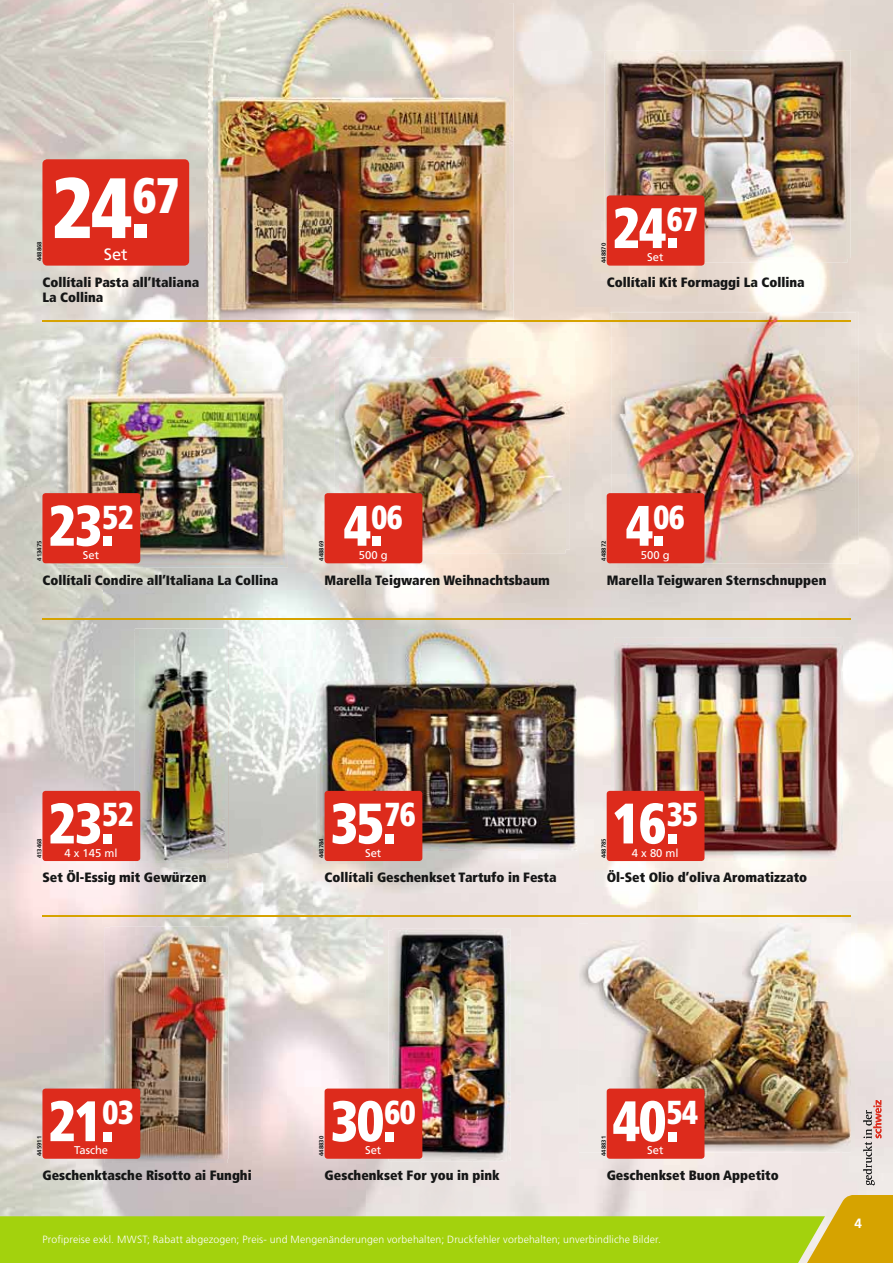
<style>
.page{position:relative;width:893px;height:1263px;background:#fff}
.page>*{position:absolute;margin:0;border:0;box-sizing:border-box;transform-origin:0 0}
.t1{font:900 condensed 85.5px "Frutiger LT Pro";color:#fff;scale:.92 1}
.t2{font:900 condensed 57px "Frutiger LT Pro";letter-spacing:-.02em;color:#fff;scale:.92 1}
.t3{font:16.5px "Frutiger LT Pro";color:#fff}
.t4{font:900 condensed 13.5px/15px "Frutiger LT Pro";color:#151616}
.t5{font:700 13.5px "Frutiger LT Pro";color:#fff}
.t6{font:11.25px "Frutiger LT Pro";color:#fff}
.t7{font:300 10.5px "Frutiger LT Pro";letter-spacing:.01em;color:#fff}
.t8{font:700 6px "Frutiger LT Pro";color:#151616}
</style>
<div class="page">
<img style="left:0;top:0;width:209px;height:367px">
<img style="left:473px;top:51px;width:157px;height:316px">
<img style="left:841px;top:51px;width:52px;height:1144px">
<img style="left:630px;top:263px;width:211px;height:49px">
<img style="left:209px;top:319px;width:264px;height:48px">
<img style="left:0;top:367px;width:104px;height:828px">
<img style="left:262px;top:367px;width:105px;height:828px">
<img style="left:526px;top:367px;width:104px;height:264px">
<img style="left:104px;top:568px;width:158px;height:63px">
<img style="left:367px;top:553px;width:159px;height:76px">
<img style="left:630px;top:568px;width:211px;height:70px">
<img style="left:104px;top:631px;width:52px;height:296px">
<img style="left:210px;top:631px;width:52px;height:564px">
<img style="left:578px;top:631px;width:53px;height:564px">
<img style="left:156px;top:868px;width:54px;height:58px">
<img style="left:367px;top:947px;width:53px;height:248px">
<div style="left:630px;top:1152px;width:211px;height:43px;background:#f1e7e6"></div>
<svg style="left:0;top:1195px;width:893px;height:68px;background:#b9d048"></svg>
<svg style="left:863px;top:1100px;width:18px;height:85px;background:#ccb6b3"></svg>
<hr style="left:42px;top:618px;width:808px;height:1px;background:#d6a300">
<hr style="left:42px;top:915px;width:808px;height:2px;background:#d6a300">
<hr style="left:42px;top:320px;width:808px;height:2px;background:#d6a300">
<img style="left:578px;top:923px;width:273px;height:229px">
<img style="left:588px;top:924px;width:266px;height:226px">
<div style="left:607px;top:1089px;width:97px;height:69px;background:#dd2b1c;border-radius:2px"></div>
<div style="left:607px;top:1088px;width:97px;height:70px;border:2px solid #dd2b1c;border-radius:2px"></div>
<img style="left:316px;top:629px;width:267px;height:224px">
<img style="left:320px;top:629px;width:257px;height:223px">
<div style="left:325px;top:791px;width:97px;height:69px;background:#dd2b1c;border-radius:2px"></div>
<div style="left:324px;top:791px;width:98px;height:70px;border:2px solid #dd2b1c;border-radius:2px"></div>
<img style="left:388px;top:930px;width:4px;height:231px">
<img style="left:392px;top:929px;width:118px;height:232px">
<img style="left:392px;top:930px;width:115px;height:231px">
<div style="left:325px;top:1089px;width:97px;height:69px;background:#dd2b1c;border-radius:2px"></div>
<div style="left:324px;top:1088px;width:98px;height:70px;border:2px solid #dd2b1c;border-radius:2px"></div>
<img style="left:604px;top:52px;width:243px;height:211px">
<img style="left:607px;top:50px;width:243px;height:208px">
<img style="left:607px;top:52px;width:240px;height:206px">
<div style="left:607px;top:196px;width:97px;height:69px;background:#dd2b1c;border-radius:2px"></div>
<div style="left:607px;top:195px;width:97px;height:71px;border:2px solid #dd2b1c;border-radius:2px"></div>
<img style="left:58px;top:329px;width:230px;height:239px">
<img style="left:58px;top:329px;width:226px;height:235px">
<div style="left:43px;top:494px;width:96px;height:68px;background:#dd2b1c;border-radius:2px"></div>
<div style="left:42px;top:493px;width:98px;height:70px;border:2px solid #dd2b1c;border-radius:2px"></div>
<img style="left:135px;top:628px;width:93px;height:240px">
<img style="left:140px;top:630px;width:89px;height:232px">
<div style="left:43px;top:791px;width:96px;height:69px;background:#dd2b1c;border-radius:2px"></div>
<div style="left:42px;top:791px;width:98px;height:70px;border:2px solid #dd2b1c;border-radius:2px"></div>
<img style="left:104px;top:927px;width:123px;height:236px">
<img style="left:110px;top:927px;width:117px;height:232px">
<div style="left:43px;top:1089px;width:96px;height:69px;background:#dd2b1c;border-radius:2px"></div>
<div style="left:42px;top:1088px;width:98px;height:70px;border:2px solid #dd2b1c;border-radius:2px"></div>
<img style="left:614px;top:638px;width:229px;height:223px">
<div style="left:607px;top:791px;width:97px;height:69px;background:#dd2b1c;border-radius:2px"></div>
<div style="left:607px;top:791px;width:97px;height:70px;border:2px solid #dd2b1c;border-radius:2px"></div>
<img style="left:610px;top:312px;width:246px;height:256px">
<img style="left:611px;top:312px;width:245px;height:251px">
<img style="left:611px;top:320px;width:239px;height:2px">
<div style="left:607px;top:494px;width:97px;height:68px;background:#dd2b1c;border-radius:2px"></div>
<div style="left:607px;top:493px;width:97px;height:70px;border:2px solid #dd2b1c;border-radius:2px"></div>
<img style="left:335px;top:359px;width:231px;height:194px">
<img style="left:339px;top:358px;width:231px;height:191px">
<img style="left:339px;top:359px;width:227px;height:190px">
<div style="left:325px;top:494px;width:97px;height:68px;background:#dd2b1c;border-radius:2px"></div>
<div style="left:324px;top:493px;width:98px;height:70px;border:2px solid #dd2b1c;border-radius:2px"></div>
<img style="left:213px;top:3px;width:300px;height:322px">
<img style="left:213px;top:320px;width:300px;height:2px">
<div style="left:43px;top:160px;width:145px;height:105px;background:#dd2b1c;border-radius:4px"></div>
<div style="left:42px;top:159px;width:147px;height:107px;border:2px solid #dd2b1c;border-radius:4px"></div>
<h1 class="t1" style="left:52px;top:157px;width:140px">24.<sup>67</sup></h1>
<p class="t3" style="left:104px;top:244px;width:25px">Set</p>
<p class="t4" style="left:42px;top:275px;width:158px">Collítali Pasta all’Italiana<br>La Collina</p>
<p class="t8" style="left:36px;top:261px;width:22px;rotate:-90deg">448868</p>
<p class="t8" style="left:600px;top:263px;width:22px;rotate:-90deg">448870</p>
<h2 class="t2" style="left:613px;top:194px;width:94px">24.<sup>67</sup></h2>
<p class="t6" style="left:647px;top:251px;width:18px">Set</p>
<p class="t4" style="left:607px;top:275px;width:200px">Collítali Kit Formaggi La Collina</p>
<p class="t8" style="left:36px;top:560px;width:22px;rotate:-90deg">413475</p>
<h2 class="t2" style="left:48px;top:492px;width:94px">23.<sup>52</sup></h2>
<p class="t6" style="left:83px;top:548px;width:18px">Set</p>
<p class="t8" style="left:318px;top:560px;width:22px;rotate:-90deg">448869</p>
<h2 class="t2" style="left:344px;top:492px;width:66px">4.<sup>06</sup></h2>
<p class="t6" style="left:359px;top:548px;width:30px">500 g</p>
<p class="t8" style="left:600px;top:560px;width:22px;rotate:-90deg">448872</p>
<h2 class="t2" style="left:626px;top:492px;width:66px">4.<sup>06</sup></h2>
<p class="t6" style="left:641px;top:548px;width:30px">500 g</p>
<p class="t4" style="left:42px;top:572px;width:237px">Collítali Condire all’Italiana La Collina</p>
<p class="t4" style="left:324px;top:572px;width:227px">Marella Teigwaren Weihnachtsbaum</p>
<p class="t4" style="left:607px;top:572px;width:221px">Marella Teigwaren Sternschnuppen</p>
<p class="t8" style="left:36px;top:858px;width:22px;rotate:-90deg">413468</p>
<h2 class="t2" style="left:48px;top:789px;width:94px">23.<sup>52</sup></h2>
<p class="t6" style="left:64px;top:846px;width:55px">4 x 145 ml</p>
<p class="t8" style="left:318px;top:858px;width:22px;rotate:-90deg">448784</p>
<h2 class="t2" style="left:331px;top:789px;width:94px">35.<sup>76</sup></h2>
<p class="t6" style="left:365px;top:846px;width:18px">Set</p>
<p class="t8" style="left:600px;top:858px;width:22px;rotate:-90deg">448785</p>
<h2 class="t2" style="left:613px;top:789px;width:94px">16.<sup>35</sup></h2>
<p class="t6" style="left:632px;top:846px;width:48px">4 x 80 ml</p>
<p class="t4" style="left:42px;top:870px;width:165px">Set Öl-Essig mit Gewürzen</p>
<p class="t4" style="left:324px;top:870px;width:233px">Collítali Geschenkset Tartufo in Festa</p>
<p class="t4" style="left:607px;top:870px;width:202px">Öl-Set Olio d’oliva Aromatizzato</p>
<p class="t8" style="left:36px;top:1156px;width:22px;rotate:-90deg">445911</p>
<h2 class="t2" style="left:48px;top:1087px;width:94px">21.<sup>03</sup></h2>
<p class="t6" style="left:74px;top:1143px;width:36px">Tasche</p>
<p class="t8" style="left:318px;top:1156px;width:22px;rotate:-90deg">448830</p>
<h2 class="t2" style="left:331px;top:1087px;width:94px">30.<sup>60</sup></h2>
<p class="t6" style="left:365px;top:1143px;width:18px">Set</p>
<h2 class="t2" style="left:613px;top:1087px;width:94px">40.<sup>54</sup></h2>
<p class="t6" style="left:647px;top:1143px;width:18px">Set</p>
<p class="t8" style="left:600px;top:1156px;width:22px;rotate:-90deg">448831</p>
<p class="t4" style="left:42px;top:1168px;width:211px">Geschenktasche Risotto ai Funghi</p>
<p class="t4" style="left:324px;top:1168px;width:177px">Geschenkset For you in pink</p>
<p class="t4" style="left:607px;top:1168px;width:173px">Geschenkset Buon Appetito</p>
<p class="t7" style="left:42px;top:1233px;width:620px">Profipreise exkl. MWST; Rabatt abgezogen; Preis- und Mengenänderungen vorbehalten; Druckfehler vorbehalten; unverbindliche Bilder.</p>
<p class="t5" style="left:854px;top:1216px;width:9px">4</p>
</div>
